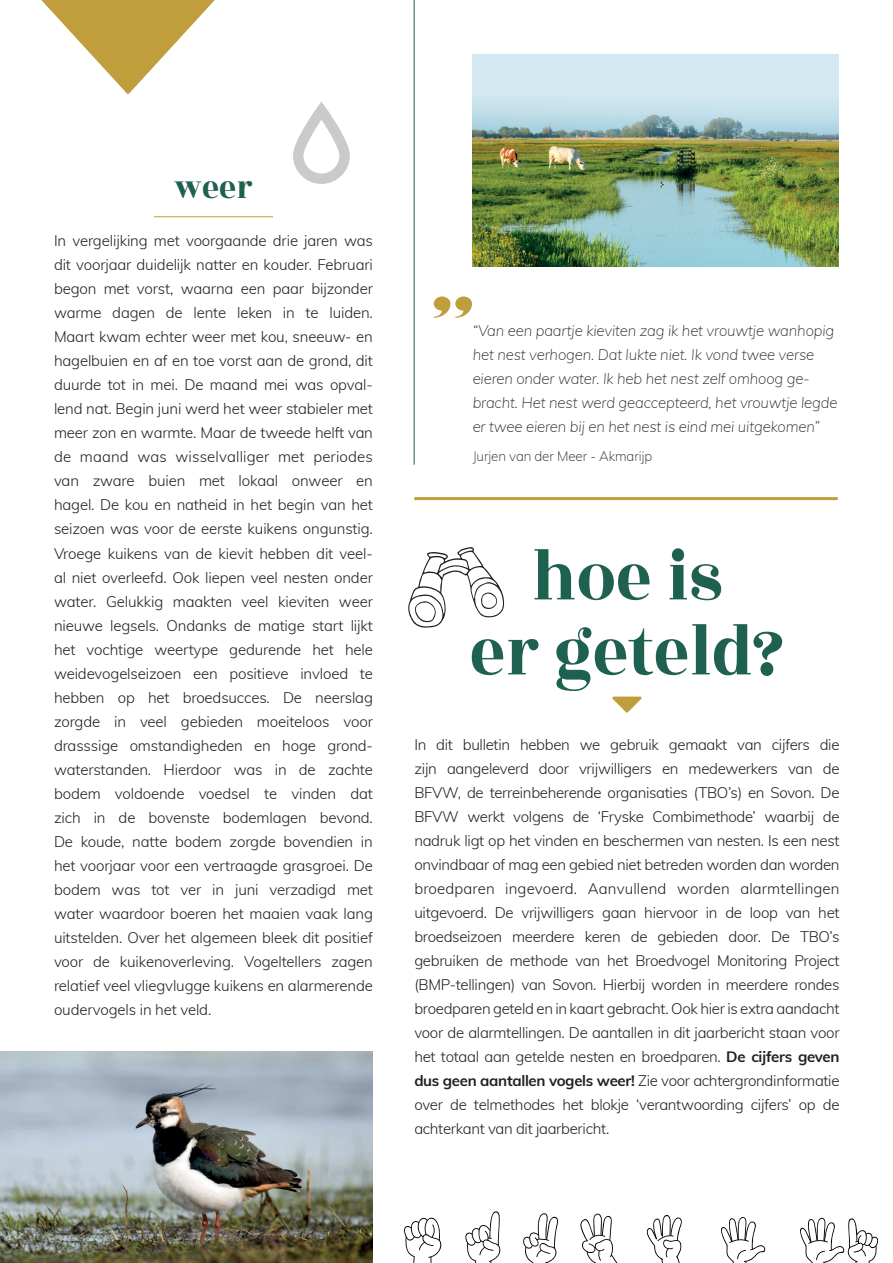
<style>
.page{position:relative;width:893px;height:1263px;background:#fff}
.page>*{position:absolute;margin:0;border:0;box-sizing:border-box;transform-origin:0 0}
.t1{font:75px/75px "Rozha One";color:#1f6151;text-align:center;scale:.93 1}
.t2{font:36px "Rozha One";color:#1f6151;scale:.93 1}
.t3{font:300 15px/24px "Muli";letter-spacing:-.02em;color:#231f20;text-align:justify}
.t4{font:italic 200 15px/24px "Muli";letter-spacing:-.01em;color:#231f20}
.t5{font:200 13.5px "Muli";letter-spacing:-.01em;color:#231f20}
.s1{font-weight:700}
</style>
<div class="page">
<svg style="left:404px;top:1217px;width:38px;height:46px"></svg>
<svg style="left:465px;top:1211px;width:36px;height:52px"></svg>
<svg style="left:523px;top:1213px;width:35px;height:50px"></svg>
<svg style="left:580px;top:1213px;width:38px;height:50px"></svg>
<svg style="left:646px;top:1215px;width:36px;height:48px"></svg>
<svg style="left:721px;top:1217px;width:45px;height:46px"></svg>
<svg style="left:800px;top:1217px;width:78px;height:46px"></svg>
<hr style="left:154px;top:216px;width:119px;height:1px;background:#c09e3b">
<svg style="left:41px;top:0;width:174px;height:94px"></svg>
<hr style="left:414px;top:0;width:1px;height:465px;background:#1f6151">
<hr style="left:414px;top:497px;width:424px;height:3px;background:#c09e3b">
<svg style="left:612px;top:696px;width:30px;height:17px"></svg>
<svg style="left:408px;top:547px;width:97px;height:81px"></svg>
<svg style="left:434px;top:296px;width:38px;height:22px"></svg>
<img style="left:0;top:1051px;width:373px;height:212px">
<div style="left:472px;top:54px;width:367px;height:213px;background:#d3e8f1"></div>
<img style="left:472px;top:103px;width:367px;height:164px">
<svg style="left:293px;top:102px;width:57px;height:82px"></svg>
<h2 class="t2" style="left:174px;top:163px;width:86px">weer</h2>
<p class="t3" style="left:54px;top:228px;width:320px">In vergelijking met voorgaande drie jaren was dit voorjaar duidelijk natter en kouder. Februari begon met vorst, waarna een paar bijzonder warme dagen de lente leken in te luiden.<br>Maart kwam echter weer met kou, sneeuw- en hagelbuien en af en toe vorst aan de grond, dit duurde tot in mei. De maand mei was opval&shy;lend nat. Begin juni werd het weer stabieler met meer zon en warmte. Maar de tweede helft van de maand was wisselvalliger met periodes van zware buien met lokaal onweer en hagel. De kou en natheid in het begin van het seizoen was voor de eerste kuikens ongunstig.<br>Vroege kuikens van de kievit hebben dit veel&shy;al niet overleefd. Ook liepen veel nesten onder water. Gelukkig maakten veel kieviten weer nieuwe legsels. Ondanks de matige start lijkt het vochtige weertype gedurende het hele weidevogelseizoen een positieve invloed te hebben op het broedsucces. De neerslag zorgde in veel gebieden moeiteloos voor drasssige omstandigheden en hoge grond&shy;waterstanden. Hierdoor was in de zachte bodem voldoende voedsel te vinden dat zich in de bovenste bodemlagen bevond.<br>De koude, natte bodem zorgde bovendien in het voorjaar voor een vertraagde grasgroei. De bodem was tot ver in juni verzadigd met water waardoor boeren het maaien vaak lang uitstelden. Over het algemeen bleek dit positief voor de kuikenoverleving. Vogeltellers zagen relatief veel vliegvlugge kuikens en alarmerende oudervogels in het veld.</p>
<p class="t4" style="left:473px;top:318px;width:366px">“Van een paartje kieviten zag ik het vrouwtje wanhopig het nest verhogen. Dat lukte niet. Ik vond twee verse eieren onder water. Ik heb het nest zelf omhoog ge&shy;bracht. Het nest werd geaccepteerd, het vrouwtje legde er twee eieren bij en het nest is eind mei uitgekomen”</p>
<p class="t5" style="left:473px;top:446px;width:181px">Jurjen van der Meer - Akmarijp</p>
<h1 class="t1" style="left:470px;top:540px;width:340px">hoe is<br>er geteld?</h1>
<p class="t3" style="left:414px;top:732px;width:427px">In dit bulletin hebben we gebruik gemaakt van cijfers die zijn aangeleverd door vrijwilligers en medewerkers van de BFVW, de terreinbeherende organisaties (TBO’s) en Sovon. De BFVW werkt volgens de ‘Fryske Combimethode’ waarbij de nadruk ligt op het vinden en beschermen van nesten. Is een nest onvindbaar of mag een gebied niet betreden worden dan worden broedparen ingevoerd. Aanvullend worden alarmtellingen uitgevoerd. De vrijwilligers gaan hiervoor in de loop van het broedseizoen meerdere keren de gebieden door. De TBO’s gebruiken de methode van het Broedvogel Monitoring Project (BMP-tellingen) van Sovon. Hierbij worden in meerdere rondes broedparen geteld en in kaart gebracht. Ook hier is extra aandacht voor de alarmtellingen. De aantallen in dit jaarbericht staan voor het totaal aan getelde nesten en broedparen. <span class="s1">De cijfers geven dus geen aantallen vogels weer!</span> Zie voor achtergrondinformatie over de telmethodes het blokje ‘verantwoording cijfers’ op de achterkant van dit jaarbericht.</p>
</div>
